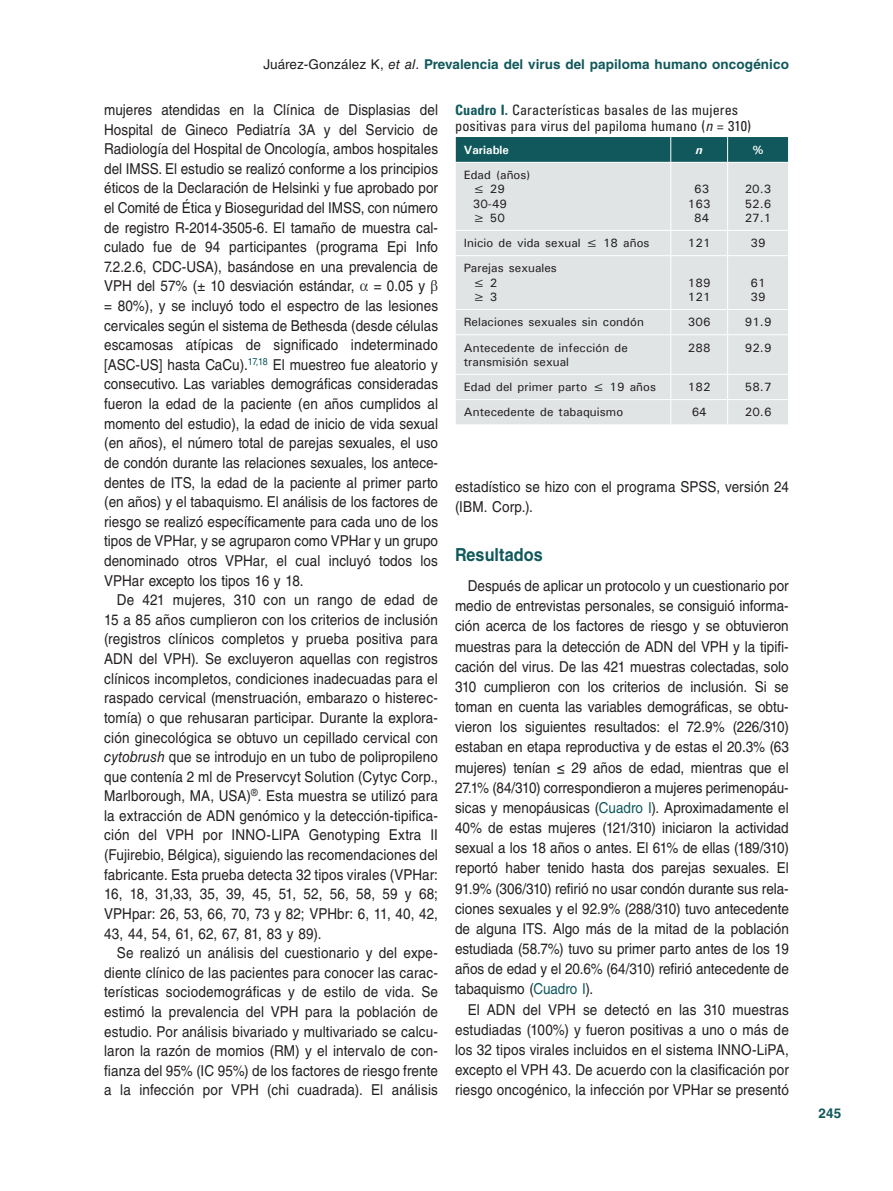
<style>
.page{position:relative;width:893px;height:1191px;background:#fff}
.page>*{position:absolute;margin:0;border:0;box-sizing:border-box;transform-origin:0 0}
.t1{font:700 18px "Helvetica LT Std";letter-spacing:.005em;color:#10585b;scale:.9 1}
.t2{font:15px/19.6px "Helvetica LT Std";color:#231f20;text-align:justify;scale:.9 1}
.t3{font:condensed 14.25px/16.5px "Univers LT Std";letter-spacing:.005em;color:#231f20}
.t4{font:700 13.5px "Helvetica LT Std";letter-spacing:.005em;color:#10585b}
.t5{font:500 12px/14.2px "Univers";letter-spacing:.005em;color:#231f20}
.t6{font:700 12px "Univers";letter-spacing:.005em;color:#fff}
.t7{font:italic 700 12px "Univers";color:#fff}
.s1{font-weight:400;color:#231f20}
.s2{font-weight:400;font-style:italic;color:#231f20}
.s3{font-weight:700;color:#10585b}
.s4{font-style:italic}
.s5{color:#10585b}
</style>
<div class="page">
<div style="left:456px;top:163px;width:332px;height:261px;background:#e0e4e5"></div>
<svg style="left:670px;top:231px;width:1px;height:24px"></svg>
<svg style="left:727px;top:231px;width:1px;height:24px"></svg>
<svg style="left:670px;top:310px;width:1px;height:24px"></svg>
<svg style="left:727px;top:310px;width:1px;height:24px"></svg>
<hr style="left:670px;top:335px;width:1px;height:39px;background:#fff">
<hr style="left:727px;top:335px;width:1px;height:39px;background:#fff">
<svg style="left:670px;top:375px;width:1px;height:49px"></svg>
<svg style="left:727px;top:375px;width:1px;height:49px"></svg>
<hr style="left:456px;top:334px;width:215px;height:1px;background:#fff">
<hr style="left:671px;top:334px;width:57px;height:1px;background:#fff">
<hr style="left:728px;top:334px;width:60px;height:1px;background:#fff">
<hr style="left:456px;top:374px;width:215px;height:1px;background:#fff">
<hr style="left:671px;top:374px;width:57px;height:1px;background:#fff">
<hr style="left:728px;top:374px;width:60px;height:1px;background:#fff">
<div style="left:455px;top:137px;width:334px;height:25px;background:#10585b"></div>
<hr style="left:455px;top:399px;width:216px;height:1px;background:#fff">
<hr style="left:671px;top:399px;width:57px;height:1px;background:#fff">
<hr style="left:728px;top:399px;width:61px;height:1px;background:#fff">
<hr style="left:456px;top:230px;width:215px;height:1px;background:#fff">
<hr style="left:670px;top:163px;width:1px;height:67px;background:#fff">
<hr style="left:671px;top:230px;width:57px;height:1px;background:#fff">
<hr style="left:727px;top:163px;width:1px;height:67px;background:#fff">
<hr style="left:728px;top:230px;width:60px;height:1px;background:#fff">
<hr style="left:456px;top:255px;width:215px;height:1px;background:#fff">
<hr style="left:456px;top:309px;width:215px;height:1px;background:#fff">
<hr style="left:671px;top:255px;width:57px;height:1px;background:#fff">
<hr style="left:671px;top:309px;width:57px;height:1px;background:#fff">
<hr style="left:670px;top:256px;width:1px;height:53px;background:#fff">
<hr style="left:728px;top:255px;width:60px;height:1px;background:#fff">
<hr style="left:728px;top:309px;width:60px;height:1px;background:#fff">
<hr style="left:727px;top:256px;width:1px;height:53px;background:#fff">
<p class="t4" style="left:264px;top:56px;width:527px"><span class="s1">Juárez-González K,</span> <span class="s2">et al</span><span class="s1">.</span> Prevalencia del virus del papiloma humano oncogénico</p>
<p class="t2" style="left:104px;top:100px;width:373px">mujeres atendidas en la Clínica de Displasias del Hospital de Gineco Pediatría 3A y del Servicio de Radiología del Hospital de Oncología, ambos hospitales del IMSS. El estudio se realizó conforme a los principios éticos de la Declaración de Helsinki y fue aprobado por el Comité de Ética y Bioseguridad del IMSS, con número de registro R-2014-3505-6. El tamaño de muestra cal&shy;culado fue de 94 participantes (programa Epi Info 7.2.2.6, CDC-USA), basándose en una prevalencia de VPH del 57% (± 10 desviación estándar,</p>
<p class="t3" style="left:455px;top:101px;width:297px"><span class="s3">Cuadro I.</span> Características basales de las mujeres positivas para virus del papiloma humano (<span class="s4">n</span> = 310)</p>
<p class="t6" style="left:464px;top:142px;width:47px">Variable</p>
<p class="t7" style="left:696px;top:142px;width:8px">n</p>
<p class="t6" style="left:752px;top:142px;width:13px">%</p>
<p class="t5" style="left:473px;top:168px;width:59px;text-indent:-9px">Edad (años) ≤ 29<br>30‑49<br>≥ 50</p>
<p class="t5" style="left:688px;top:182px;width:24px;text-align:center">63<br>163<br>84</p>
<p class="t5" style="left:745px;top:182px;width:28px;text-align:justify">20.3<br>52.6<br>27.1</p>
<p class="t5" style="left:464px;top:236px;width:187px">Inicio de vida sexual ≤ 18 años</p>
<p class="t5" style="left:688px;top:236px;width:24px">121</p>
<p class="t5" style="left:750px;top:236px;width:17px">39</p>
<p class="t5" style="left:473px;top:261px;width:86px;text-indent:-9px">Parejas sexuales ≤ 2<br>≥ 3</p>
<p class="t5" style="left:688px;top:275px;width:24px">189<br>121</p>
<p class="t5" style="left:750px;top:275px;width:17px">61<br>39</p>
<p class="t2" style="left:104px;top:276px;width:373px;text-align:left;text-indent:270px">= 0.05 y<br>= 80%), y se incluyó todo el espectro de las lesiones cervicales según el sistema de Bethesda (desde células escamosas atípicas de significado indeterminado [ASC-US] hasta CaCu).<sup>17,18</sup> El muestreo fue aleatorio y consecutivo. Las variables demográficas consideradas fueron la edad de la paciente (en años cumplidos al momento del estudio), la edad de inicio de vida sexual (en años), el número total de parejas sexuales, el uso de condón durante las relaciones sexuales, los antece&shy;dentes de ITS, la edad de la paciente al primer parto (en años) y el tabaquismo. El análisis de los factores de riesgo se realizó específicamente para cada uno de los tipos de VPHar, y se agruparon como VPHar y un grupo denominado otros VPHar, el cual incluyó todos los VPHar excepto los tipos 16 y 18.</p>
<p class="t2" style="left:104px;top:590px;width:372px;text-indent:13px">De 421 mujeres, 310 con un rango de edad de 15 a 85 años cumplieron con los criterios de inclusión (registros clínicos completos y prueba positiva para ADN del VPH). Se excluyeron aquellas con registros clínicos incompletos, condiciones inadecuadas para el raspado cervical (menstruación, embarazo o histerec&shy;tomía) o que rehusaran participar. Durante la explora&shy;ción ginecológica se obtuvo un cepillado cervical con <span class="s4">cytobrush</span> que se introdujo en un tubo de polipropileno que contenía 2 ml de Preservcyt Solution (Cytyc Corp., Marlborough, MA, USA)<sup>®</sup>. Esta muestra se utilizó para la extracción de ADN genómico y la detección-tipifica&shy;ción del VPH por INNO-LIPA Genotyping Extra II (Fujirebio, Bélgica), siguiendo las recomendaciones del fabricante. Esta prueba detecta 32 tipos virales (VPHar:<br>16, 18, 31,33, 35, 39, 45, 51, 52, 56, 58, 59 y 68; VPHpar: 26, 53, 66, 70, 73 y 82; VPHbr: 6, 11, 40, 42, 43, 44, 54, 61, 62, 67, 81, 83 y 89).</p>
<p class="t2" style="left:104px;top:943px;width:372px;text-indent:13px">Se realizó un análisis del cuestionario y del expe&shy;diente clínico de las pacientes para conocer las carac&shy;terísticas sociodemográficas y de estilo de vida. Se estimó la prevalencia del VPH para la población de estudio. Por análisis bivariado y multivariado se calcu&shy;laron la razón de momios (RM) y el intervalo de con&shy;fianza del 95% (IC 95%) de los factores de riesgo frente a la infección por VPH (chi cuadrada). El análisis</p>
<p class="t5" style="left:464px;top:315px;width:182px">Relaciones sexuales sin condón</p>
<p class="t5" style="left:688px;top:315px;width:24px">306</p>
<p class="t5" style="left:745px;top:315px;width:28px">91.9</p>
<p class="t5" style="left:464px;top:340px;width:165px">Antecedente de infección de transmisión sexual</p>
<p class="t5" style="left:688px;top:340px;width:24px">288</p>
<p class="t5" style="left:745px;top:340px;width:28px">92.9</p>
<p class="t5" style="left:464px;top:379px;width:194px">Edad del primer parto ≤ 19 años</p>
<p class="t5" style="left:688px;top:379px;width:24px">182</p>
<p class="t5" style="left:745px;top:379px;width:28px">58.7</p>
<p class="t5" style="left:464px;top:405px;width:161px">Antecedente de tabaquismo</p>
<p class="t5" style="left:692px;top:405px;width:17px">64</p>
<p class="t5" style="left:745px;top:405px;width:28px">20.6</p>
<p class="t2" style="left:455px;top:476px;width:372px;line-height:20.1px">estadístico se hizo con el programa SPSS, versión 24 (IBM. Corp.).</p>
<p class="t1" style="left:455px;top:544px;width:99px">Resultados</p>
<p class="t2" style="left:455px;top:576px;width:372px;line-height:20.1px;text-indent:13px">Después de aplicar un protocolo y un cuestionario por medio de entrevistas personales, se consiguió informa&shy;ción acerca de los factores de riesgo y se obtuvieron muestras para la detección de ADN del VPH y la tipifi&shy;cación del virus. De las 421 muestras colectadas, solo 310 cumplieron con los criterios de inclusión. Si se toman en cuenta las variables demográficas, se obtu&shy;vieron los siguientes resultados: el 72.9% (226/310) estaban en etapa reproductiva y de estas el 20.3% (63 mujeres) tenían ≤ 29 años de edad, mientras que el 27.1% (84/310) correspondieron a mujeres perimenopáu&shy;sicas y menopáusicas (<span class="s5">Cuadro I</span>). Aproximadamente el 40% de estas mujeres (121/310) iniciaron la actividad sexual a los 18 años o antes. El 61% de ellas (189/310) reportó haber tenido hasta dos parejas sexuales. El 91.9% (306/310) refirió no usar condón durante sus rela&shy;ciones sexuales y el 92.9% (288/310) tuvo antecedente de alguna ITS. Algo más de la mitad de la población estudiada (58.7%) tuvo su primer parto antes de los 19 años de edad y el 20.6% (64/310) refirió antecedente de tabaquismo (<span class="s5">Cuadro I</span>).</p>
<p class="t2" style="left:455px;top:999px;width:372px;line-height:20.1px;text-indent:13px">El ADN del VPH se detectó en las 310 muestras estudiadas (100%) y fueron positivas a uno o más de los 32 tipos virales incluidos en el sistema INNO-LiPA, excepto el VPH 43. De acuerdo con la clasificación por riesgo oncogénico, la infección por VPHar se presentó</p>
<p class="t4" style="left:819px;top:1104px;width:24px">245</p>
</div>
